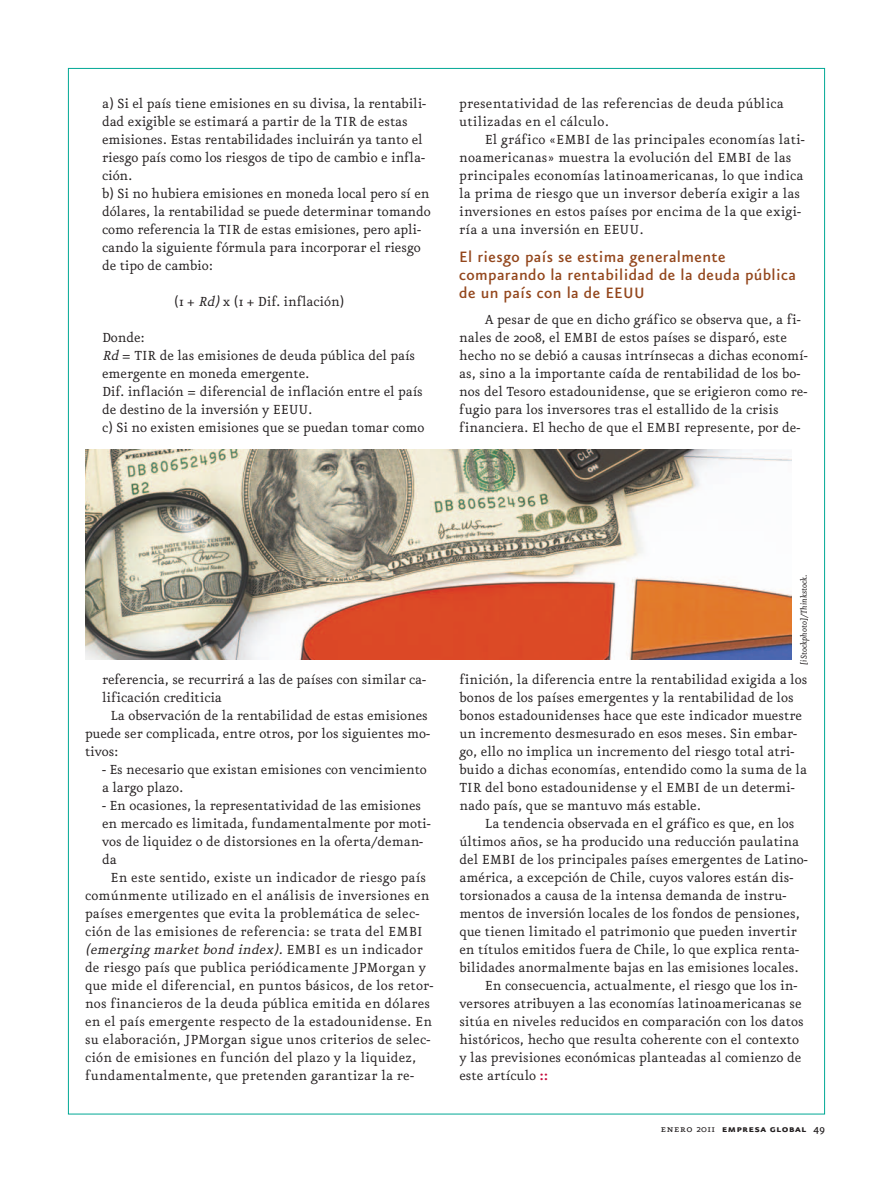
<style>
.page{position:relative;width:893px;height:1191px;background:#fff}
.page>*{position:absolute;margin:0;border:0;box-sizing:border-box;transform-origin:0 0}
.t1{font:500 18px/18px "Eureka Sans";letter-spacing:.02em;color:#93461c}
.t2{font:15.75px/18px "Eureka";color:#231f20}
.t3{font:italic 15.75px "Eureka";color:#231f20}
.t4{font:12px "Eureka Sans Bold Caps";letter-spacing:.025em;color:#231f20}
.t5{font:italic 10.2px "Eureka";color:#231f20}
.s1{font-style:italic}
.s2{font-style:normal}
.s3{font-family:"Eureka Sans";font-weight:700;color:#c40a3c}
.s4{font-family:"Eureka Small Caps"}
.s5{font-family:"Eureka"}
.s6{font-family:"Eureka";font-weight:500}
</style>
<div class="page">
<img style="left:85px;top:450px;width:707px;height:210px">
<p class="t2" style="left:102px;top:95px;width:330px">a) Si el país tiene emisiones en su divisa, la rentabili&shy;dad exigible se estimará a partir de la TIR de estas emisiones. Estas rentabilidades incluirán ya tanto el riesgo país como los riesgos de tipo de cambio e infla&shy;ción.<br>b) Si no hubiera emisiones en moneda local pero sí en dólares, la rentabilidad se puede determinar tomando como referencia la TIR de estas emisiones, pero apli&shy;cando la siguiente fórmula para incorporar el riesgo de tipo de cambio:</p>
<p class="t2" style="left:174px;top:293px;width:172px">(1 + <span class="s1">Rd)</span>x (1 + Dif. inflación)</p>
<p class="t2" style="left:102px;top:329px;width:324px">Donde:<br><span class="s1">Rd</span> = TIR de las emisiones de deuda pública del país emergente en moneda emergente.<br>Dif. inflación = diferencial de inflación entre el país de destino de la inversión y EEUU.<br>c) Si no existen emisiones que se puedan tomar como</p>
<p class="t2" style="left:459px;top:95px;width:326px">presentatividad de las referencias de deuda pública</p>
<p class="t2" style="left:459px;top:113px;width:151px">utilizadas en el cálculo.</p>
<p class="t2" style="left:485px;top:131px;width:322px">El gráfico «EMBI de las principales economías lati-</p>
<p class="t2" style="left:459px;top:149px;width:334px">noamericanas» muestra la evolución del EMBI de las</p>
<p class="t2" style="left:459px;top:167px;width:346px">principales economías latinoamericanas, lo que indica</p>
<p class="t2" style="left:459px;top:185px;width:342px">la prima de riesgo que un inversor debería exigir a las</p>
<p class="t2" style="left:459px;top:203px;width:343px">inversiones en estos países por encima de la que exigi-</p>
<p class="t2" style="left:459px;top:221px;width:186px">ría a una inversión en EEUU.</p>
<p class="t1" style="left:459px;top:247px;width:338px">El riesgo país se estima generalmente comparando la rentabilidad de la deuda pública de un país con la de EEUU</p>
<p class="t2" style="left:459px;top:311px;width:350px;text-indent:26px">A pesar de que en dicho gráfico se observa que, a fi&shy;nales de 2008, el EMBI de estos países se disparó, este hecho no se debió a causas intrínsecas a dichas economí&shy;as, sino a la importante caída de rentabilidad de los bo&shy;nos del Tesoro estadounidense, que se erigieron como re&shy;fugio para los inversores tras el estallido de la crisis financiera. El hecho de que el EMBI represente, por de-</p>
<p class="t2" style="left:102px;top:671px;width:326px">referencia, se recurrirá a las de países con similar ca-</p>
<p class="t2" style="left:102px;top:689px;width:121px">lificación crediticia</p>
<p class="t2" style="left:111px;top:707px;width:319px">La observación de la rentabilidad de estas emisiones</p>
<p class="t2" style="left:85px;top:725px;width:346px">puede ser complicada, entre otros, por los siguientes mo-</p>
<p class="t2" style="left:85px;top:743px;width:35px">tivos:</p>
<p class="t2" style="left:102px;top:761px;width:326px">- Es necesario que existan emisiones con vencimiento a largo plazo.</p>
<p class="t2" style="left:102px;top:797px;width:321px">- En ocasiones, la representatividad de las emisiones</p>
<p class="t2" style="left:102px;top:815px;width:330px">en mercado es limitada, fundamentalmente por moti-</p>
<p class="t2" style="left:102px;top:833px;width:323px">vos de liquidez o de distorsiones en la oferta/deman-</p>
<p class="t2" style="left:102px;top:851px;width:16px">da</p>
<p class="t2" style="left:111px;top:869px;width:317px">En este sentido, existe un indicador de riesgo país</p>
<p class="t2" style="left:85px;top:887px;width:346px">comúnmente utilizado en el análisis de inversiones en</p>
<p class="t2" style="left:85px;top:905px;width:336px">países emergentes que evita la problemática de selec-</p>
<p class="t2" style="left:85px;top:923px;width:339px">ción de las emisiones de referencia: se trata del EMBI</p>
<p class="t3" style="left:85px;top:942px;width:339px">(emerging marketbond index). <span class="s2">E M B I e s u n i n d i c a d o r</span></p>
<p class="t2" style="left:85px;top:959px;width:343px">de riesgo país que publica periódicamente JPMorgan y</p>
<p class="t2" style="left:85px;top:977px;width:350px">que mide el diferencial, en puntos básicos, de los retor-</p>
<p class="t2" style="left:85px;top:995px;width:347px">nos financieros de la deuda pública emitida en dólares</p>
<p class="t2" style="left:85px;top:1013px;width:349px">en el país emergente respecto de la estadounidense. En</p>
<p class="t2" style="left:85px;top:1031px;width:347px">su elaboración, JPMorgan sigue unos criterios de selec-</p>
<p class="t2" style="left:85px;top:1049px;width:333px">ción de emisiones en función del plazo y la liquidez,</p>
<p class="t2" style="left:85px;top:1067px;width:330px">fundamentalmente, que pretenden garantizar la re-</p>
<p class="t5" style="left:799px;top:664px;width:92px;rotate:-90deg">[iStockphoto]/Thinkstock.</p>
<p class="t2" style="left:459px;top:671px;width:350px">finición, la diferencia entre la rentabilidad exigida a los</p>
<p class="t2" style="left:459px;top:689px;width:336px">bonos de los países emergentes y la rentabilidad de los</p>
<p class="t2" style="left:459px;top:707px;width:344px">bonos estadounidenses hace que este indicador muestre</p>
<p class="t2" style="left:459px;top:725px;width:339px">un incremento desmesurado en esos meses. Sin embar-</p>
<p class="t2" style="left:459px;top:743px;width:337px">go, ello no implica un incremento del riesgo total atri-</p>
<p class="t2" style="left:459px;top:761px;width:349px">buido a dichas economías, entendido como la suma de la</p>
<p class="t2" style="left:459px;top:779px;width:337px">TIR del bono estadounidense y el EMBI de un determi-</p>
<p class="t2" style="left:459px;top:797px;width:243px">nado país, que se mantuvo más estable.</p>
<p class="t2" style="left:485px;top:815px;width:311px">La tendencia observada en el gráfico es que, en los</p>
<p class="t2" style="left:459px;top:833px;width:341px">últimos años, se ha producido una reducción paulatina</p>
<p class="t2" style="left:459px;top:851px;width:350px">del EMBI de los principales países emergentes de Latino-</p>
<p class="t2" style="left:459px;top:869px;width:335px">américa, a excepción de Chile, cuyos valores están dis-</p>
<p class="t2" style="left:459px;top:887px;width:329px">torsionados a causa de la intensa demanda de instru-</p>
<p class="t2" style="left:459px;top:905px;width:342px">mentos de inversión locales de los fondos de pensiones,</p>
<p class="t2" style="left:459px;top:923px;width:339px">que tienen limitado el patrimonio que pueden invertir</p>
<p class="t2" style="left:459px;top:941px;width:341px">en títulos emitidos fuera de Chile, lo que explica renta-</p>
<p class="t2" style="left:459px;top:959px;width:341px">bilidades anormalmente bajas en las emisiones locales.</p>
<p class="t2" style="left:485px;top:977px;width:314px">En consecuencia, actualmente, el riesgo que los in-</p>
<p class="t2" style="left:459px;top:995px;width:344px">versores atribuyen a las economías latinoamericanas se</p>
<p class="t2" style="left:459px;top:1013px;width:346px">sitúa en niveles reducidos en comparación con los datos</p>
<p class="t2" style="left:459px;top:1031px;width:341px">históricos, hecho que resulta coherente con el contexto</p>
<p class="t2" style="left:459px;top:1049px;width:344px">y las previsiones económicas planteadas al comienzo de</p>
<p class="t2" style="left:459px;top:1067px;width:90px">este artículo <span class="s3">::</span></p>
<p class="t4" style="left:660px;top:1122px;width:166px"><span class="s4">enero</span> <span class="s5">2011</span> empresa global <span class="s6">49</span></p>
</div>
